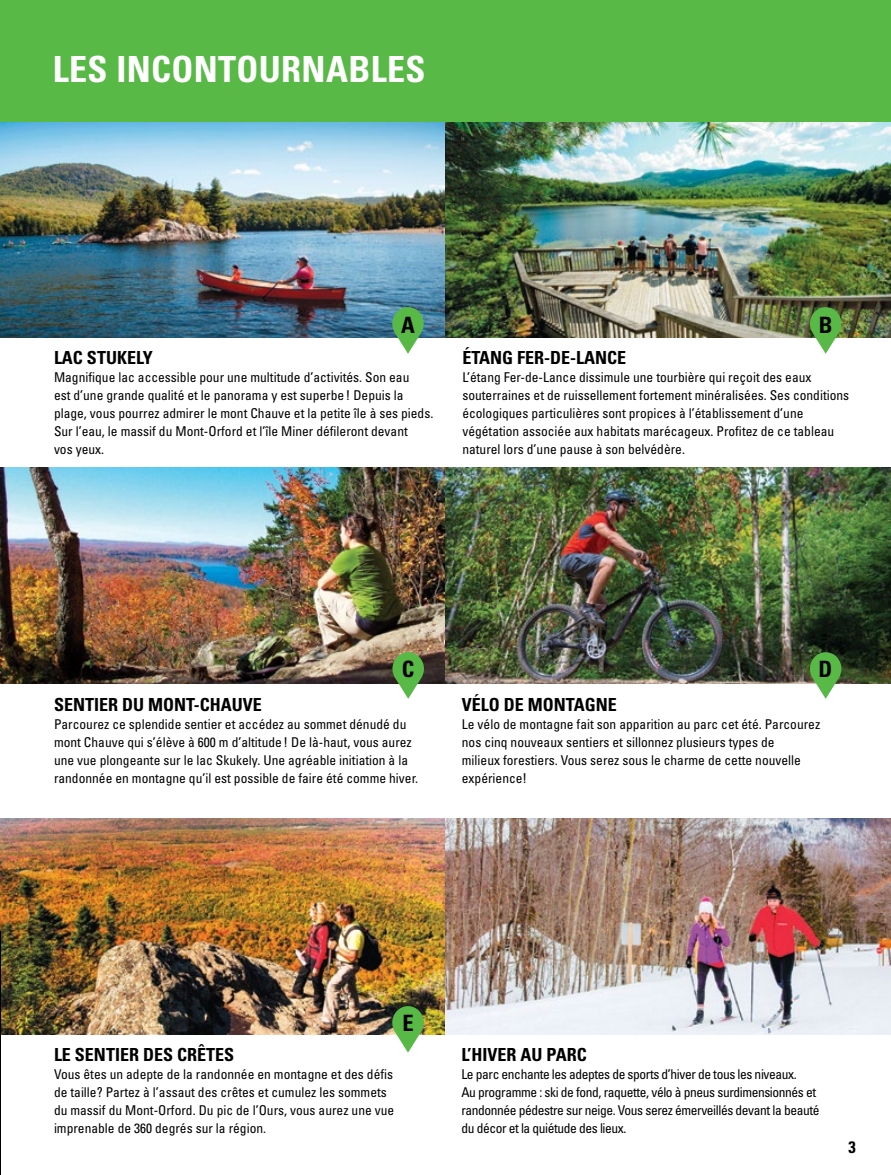
<style>
.page{position:relative;width:891px;height:1175px;background:#fff}
.page>*{position:absolute;margin:0;border:0;box-sizing:border-box;transform-origin:0 0}
.t1{font:700 condensed 36px "Univers";letter-spacing:.01em;color:#fff}
.t2{font:700 condensed 22.5px "Univers";color:#000}
.t3{font:700 condensed 18px "Univers";color:#000}
.t4{font:700 condensed 16.5px "Univers";color:#000}
.t5{font:condensed 13.5px/18px "Univers";color:#000}
.t6{font:condensed 13.5px/18px "Univers";letter-spacing:-.03em;color:#000}
</style>
<div class="page">
<img style="left:0;top:468px;width:891px;height:216px">
<img style="left:0;top:122px;width:891px;height:216px">
<img style="left:0;top:818px;width:891px;height:216px">
<div style="left:0;top:0;width:891px;height:122px;background:#58b947"></div>
<svg style="left:392px;top:307px;width:32px;height:47px"></svg>
<svg style="left:392px;top:652px;width:32px;height:47px"></svg>
<svg style="left:810px;top:652px;width:31px;height:47px"></svg>
<svg style="left:810px;top:307px;width:31px;height:47px"></svg>
<svg style="left:392px;top:1006px;width:32px;height:46px"></svg>
<h1 class="t1" style="left:53px;top:47px;width:374px">LES INCONTOURNABLES</h1>
<h2 class="t2" style="left:401px;top:311px;width:15px">A</h2>
<h3 class="t3" style="left:54px;top:346px;width:100px">LAC STUKELY</h3>
<p class="t5" style="left:54px;top:368px;width:381px">Magnifique lac accessible pour une multitude d’activités. Son eau<br>est d’une grande qualité et le panorama y est superbe! Depuis la plage, vous pourrez admirer le mont Chauve et la petite île à ses pieds.<br>Sur l’eau, le massif du Mont-Orford et l’île Miner défileront devant<br>vos yeux.</p>
<h2 class="t2" style="left:819px;top:311px;width:15px">B</h2>
<h3 class="t3" style="left:462px;top:346px;width:165px">ÉTANG FER-DE-LANCE</h3>
<p class="t5" style="left:462px;top:368px;width:388px">L’étang Fer-de-Lance dissimule une tourbière qui reçoit des eaux souterraines et de ruissellement fortement minéralisées. Ses conditions écologiques particulières sont propices à l’établissement d’une végétation associée aux habitats marécageux. Profitez de ce tableau naturel lors d’une pause à son belvédère.</p>
<h2 class="t2" style="left:402px;top:655px;width:14px">C</h2>
<h2 class="t2" style="left:819px;top:655px;width:15px">D</h2>
<h3 class="t3" style="left:54px;top:693px;width:209px">SENTIER DU MONT-CHAUVE</h3>
<p class="t5" style="left:54px;top:714px;width:366px">Parcourez ce splendide sentier et accédez au sommet dénudé du mont Chauve qui s’élève à 600 m d’altitude! De là-haut, vous aurez une vue plongeante sur le lac Skukely. Une agréable initiation à la randonnée en montagne qu’il est possible de faire été comme hiver.</p>
<h3 class="t3" style="left:462px;top:693px;width:156px">VÉLO DE MONTAGNE</h3>
<p class="t5" style="left:462px;top:714px;width:360px">Le vélo de montagne fait son apparition au parc cet été. Parcourez nos cinq nouveaux sentiers et sillonnez plusieurs types de<br>milieux forestiers. Vous serez sous le charme de cette nouvelle expérience!</p>
<h3 class="t3" style="left:54px;top:1043px;width:182px">LE SENTIER DES CRÊTES</h3>
<p class="t5" style="left:54px;top:1064px;width:342px">Vous êtes un adepte de la randonnée en montagne et des défis de taille? Partez à l’assaut des crêtes et cumulez les sommets du massif du Mont-Orford. Du pic de l’Ours, vous aurez une vue imprenable de 360 degrés sur la région.</p>
<h2 class="t2" style="left:402px;top:1009px;width:13px">E</h2>
<h3 class="t3" style="left:461px;top:1043px;width:127px">L’HIVER AU PARC</h3>
<p class="t6" style="left:461px;top:1064px;width:360px">Le parc enchante les adeptes de sports d’hiver de tous les niveaux.<br>Au programme : ski de fond, raquette, vélo à pneus surdimensionnés et randonnée pédestre sur neige. Vous serez émerveillés devant la beauté du décor et la quiétude des lieux.</p>
<p class="t4" style="left:848px;top:1136px;width:9px">3</p>
</div>
